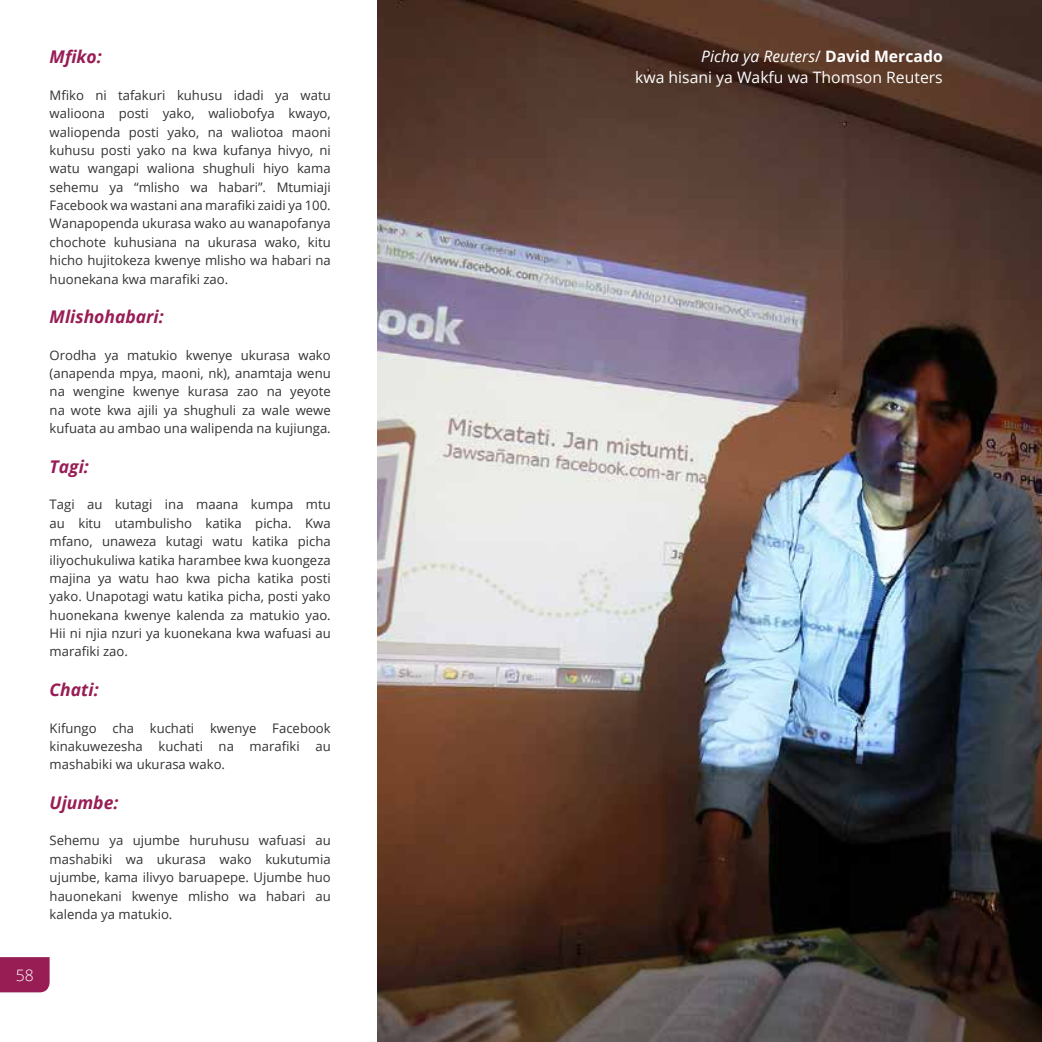
<style>
.page{position:relative;width:1042px;height:1042px;background:#fff}
.page>*{position:absolute;margin:0;border:0;box-sizing:border-box;transform-origin:0 0}
.t1{font:italic 700 17.5px "Open Sans";color:#981d55}
.t2{font:15.75px/21px "Open Sans";color:#fff;text-align:right}
.t3{font:300 15.75px "Open Sans";color:#fff}
.t4{font:13.12px/18.4px "Open Sans";color:#333;text-align:justify}
.s1{font-style:italic}
.s2{font-weight:700}
</style>
<div class="page">
<div style="left:0;top:957px;width:50px;height:35px;background:#981d55"></div>
<img style="left:377px;top:0;width:665px;height:1042px">
<h1 class="t1" style="left:50px;top:44px;width:54px">Mfiko:</h1>
<p class="t4" style="left:50px;top:85px;width:283px">Mfiko ni tafakuri kuhusu idadi ya watu walioona posti yako, waliobofya kwayo, waliopenda posti yako, na waliotoa maoni kuhusu posti yako na kwa kufanya hivyo, ni watu wangapi waliona shughuli hiyo kama sehemu ya “mlisho wa habari”. Mtumiaji Facebook wa wastani ana marafiki zaidi ya 100.<br>Wanapopenda ukurasa wako au wanapofanya chochote kuhusiana na ukurasa wako, kitu hicho hujitokeza kwenye mlisho wa habari na huonekana kwa marafiki zao.</p>
<h1 class="t1" style="left:50px;top:304px;width:116px">Mlishohabari:</h1>
<p class="t4" style="left:50px;top:345px;width:283px">Orodha ya matukio kwenye ukurasa wako (anapenda mpya, maoni, nk), anamtaja wenu na wengine kwenye kurasa zao na yeyote na wote kwa ajili ya shughuli za wale wewe kufuata au ambao una walipenda na kujiunga.</p>
<h1 class="t1" style="left:50px;top:454px;width:41px">Tagi:</h1>
<p class="t4" style="left:50px;top:495px;width:283px">Tagi au kutagi ina maana kumpa mtu au kitu utambulisho katika picha. Kwa mfano, unaweza kutagi watu katika picha iliyochukuliwa katika harambee kwa kuongeza majina ya watu hao kwa picha katika posti yako. Unapotagi watu katika picha, posti yako huonekana kwenye kalenda za matukio yao.<br>Hii ni njia nzuri ya kuonekana kwa wafuasi au marafiki zao.</p>
<h1 class="t1" style="left:50px;top:677px;width:51px">Chati:</h1>
<p class="t4" style="left:50px;top:718px;width:283px">Kifungo cha kuchati kwenye Facebook kinakuwezesha kuchati na marafiki au mashabiki wa ukurasa wako.</p>
<h1 class="t1" style="left:50px;top:790px;width:70px">Ujumbe:</h1>
<p class="t4" style="left:50px;top:831px;width:283px">Sehemu ya ujumbe huruhusu wafuasi au mashabiki wa ukurasa wako kukutumia ujumbe, kama ilivyo baruapepe. Ujumbe huo hauonekani kwenye mlisho wa habari au kalenda ya matukio.</p>
<p class="t3" style="left:16px;top:964px;width:19px">58</p>
<p class="t2" style="left:635px;top:45px;width:309px"><span class="s1">Picha ya Reuters</span>/ <span class="s2">David Mercado<br></span>kwa hisani ya Wakfu wa Thomson Reuters</p>
</div>
